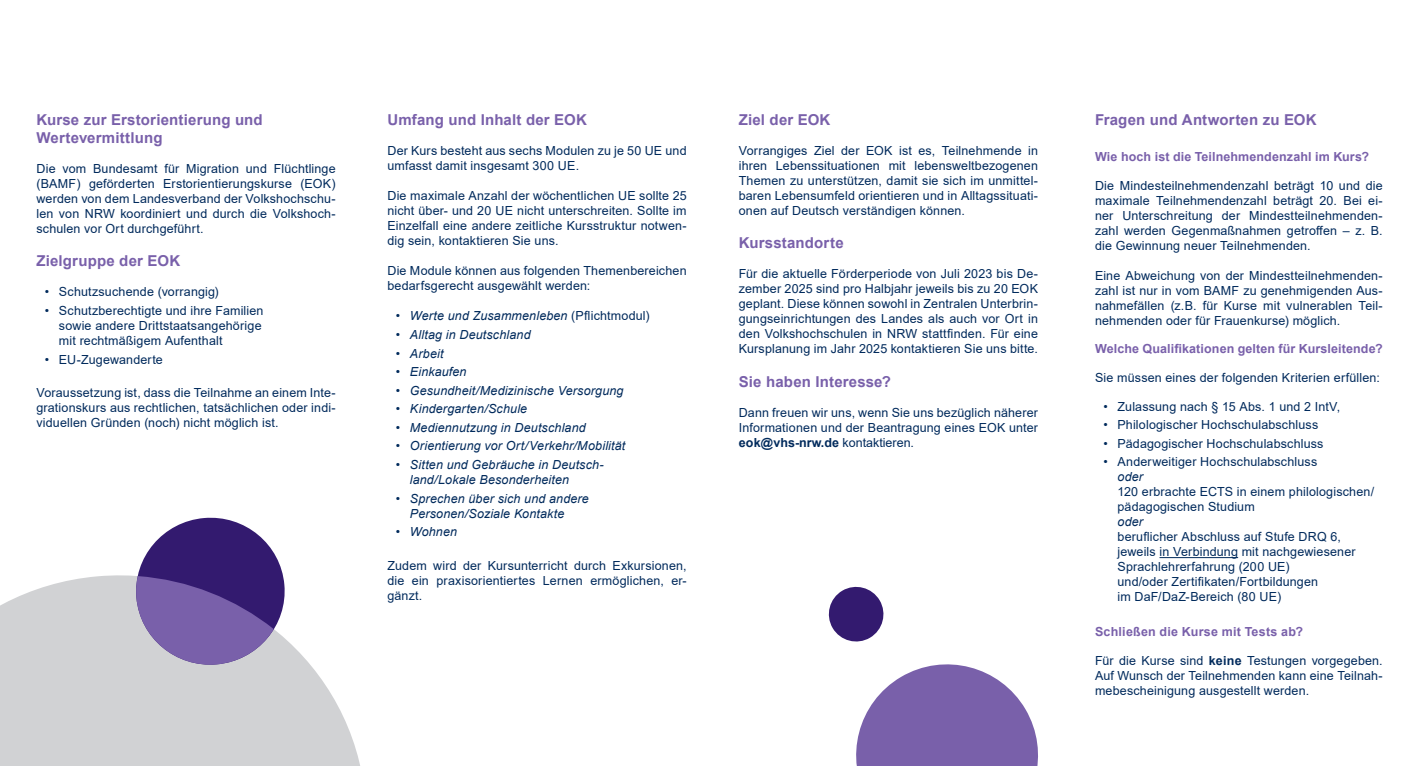
<style>
.page{position:relative;width:1425px;height:766px;background:#fff}
.page>*{position:absolute;margin:0;border:0;box-sizing:border-box;transform-origin:0 0}
.Überschrift_Fließtext_10Pt{font:700 15px/18px "Arial";letter-spacing:.01em;color:#7960aa}
.Fließtext_Block_10Pt{font:12.5px/15px "Arial";letter-spacing:.015em;color:#002a5c;text-align:justify}
.t1{font:italic 12.5px/15px "Arial";letter-spacing:.01em;color:#002a5c}
.Überschrift_Fließtext_10Pt-2{font:700 12.5px "Arial";letter-spacing:.01em;color:#7960aa}
.s1{font-style:normal}
.s2{font-weight:700}
.s3{font-style:italic}
</style>
<div class="page">
<hr style="left:1159px;top:557px;width:79px;height:1px;background:#002a5c">
<svg style="left:856px;top:664px;width:182px;height:101px"></svg>
<svg style="left:828px;top:586px;width:56px;height:56px"></svg>
<svg style="left:0;top:575px;width:360px;height:190px;fill:#d1d2d4"></svg>
<svg style="left:133px;top:517px;width:155px;height:150px;background:#7967a2"></svg>
<p class="Überschrift_Fließtext_10Pt" style="left:36px;top:111px;width:228px">Kurse zur Erstorientierung und<br>Wertevermittlung</p>
<p class="Fließtext_Block_10Pt" style="left:36px;top:161px;width:301px">Die vom Bundesamt für Migration und Flüchtlinge (BAMF) geförderten Erstorientierungskurse (EOK) werden von dem Landesverband der Volkshochschu&shy;len von NRW koordiniert und durch die Volkshoch&shy;schulen vor Ort durchgeführt.</p>
<p class="Überschrift_Fließtext_10Pt" style="left:36px;top:252px;width:145px">Zielgruppe der EOK</p>
<p class="Fließtext_Block_10Pt" style="left:45px;top:284px;width:175px">• Schutzsuchende (vorrangig)</p>
<p class="Fließtext_Block_10Pt" style="left:59px;top:303px;width:206px;text-align:left;text-indent:-14px">• Schutzberechtigte und ihre Familien sowie andere Drittstaatsangehörige mit rechtmäßigem Aufenthalt</p>
<p class="Fließtext_Block_10Pt" style="left:45px;top:351px;width:120px">• EU-Zugewanderte</p>
<p class="Fließtext_Block_10Pt" style="left:36px;top:385px;width:301px">Voraussetzung ist, dass die Teilnahme an einem Inte&shy;grationskurs aus rechtlichen, tatsächlichen oder indi&shy;viduellen Gründen (noch) nicht möglich ist.</p>
<p class="Überschrift_Fließtext_10Pt" style="left:387px;top:111px;width:201px">Umfang und Inhalt der EOK</p>
<p class="Fließtext_Block_10Pt" style="left:387px;top:143px;width:301px">Der Kurs besteht aus sechs Modulen zu je 50 UE und umfasst damit insgesamt 300 UE.</p>
<p class="Fließtext_Block_10Pt" style="left:387px;top:188px;width:301px">Die maximale Anzahl der wöchentlichen UE sollte 25 nicht über- und 20 UE nicht unterschreiten. Sollte im Einzelfall eine andere zeitliche Kursstruktur notwen&shy;dig sein, kontaktieren Sie uns.</p>
<p class="Fließtext_Block_10Pt" style="left:387px;top:263px;width:301px">Die Module können aus folgenden Themenbereichen bedarfsgerecht ausgewählt werden:</p>
<p class="t1" style="left:396px;top:308px;width:255px">• Werte und Zusammenleben <span class="s1">(Pflichtmodul)</span></p>
<p class="t1" style="left:396px;top:327px;width:136px">• Alltag in Deutschland</p>
<p class="t1" style="left:396px;top:346px;width:49px">• Arbeit</p>
<p class="t1" style="left:396px;top:364px;width:72px">• Einkaufen</p>
<p class="t1" style="left:396px;top:383px;width:229px">• Gesundheit/Medizinische Versorgung</p>
<p class="t1" style="left:396px;top:401px;width:133px">• Kindergarten/Schule</p>
<p class="t1" style="left:396px;top:420px;width:191px">• Mediennutzung in Deutschland</p>
<p class="t1" style="left:396px;top:438px;width:231px">• Orientierung vor Ort/Verkehr/Mobilität</p>
<p class="t1" style="left:410px;top:457px;width:195px;text-indent:-14px">• Sitten und Gebräuche in Deutsch&shy;land/Lokale Besonderheiten</p>
<p class="t1" style="left:410px;top:490px;width:180px;text-indent:-14px">• Sprechen über sich und andere<br>Personen/Soziale Kontakte</p>
<p class="t1" style="left:396px;top:524px;width:63px">• Wohnen</p>
<p class="Fließtext_Block_10Pt" style="left:387px;top:557px;width:301px">Zudem wird der Kursunterricht durch Exkursionen, die ein praxisorientiertes Lernen ermöglichen, er&shy;gänzt.</p>
<p class="Überschrift_Fließtext_10Pt" style="left:738px;top:111px;width:93px">Ziel der EOK</p>
<p class="Fließtext_Block_10Pt" style="left:738px;top:143px;width:301px">Vorrangiges Ziel der EOK ist es, Teilnehmende in ihren Lebenssituationen mit lebensweltbezogenen Themen zu unterstützen, damit sie sich im unmittel&shy;baren Lebensumfeld orientieren und in Alltagssituati&shy;onen auf Deutsch verständigen können.</p>
<p class="Überschrift_Fließtext_10Pt" style="left:738px;top:234px;width:106px">Kursstandorte</p>
<p class="Fließtext_Block_10Pt" style="left:738px;top:266px;width:301px">Für die aktuelle Förderperiode von Juli 2023 bis De&shy;zember 2025 sind pro Halbjahr jeweils bis zu 20 EOK geplant. Diese können sowohl in Zentralen Unterbrin&shy;gungseinrichtungen des Landes als auch vor Ort in den Volkshochschulen in NRW stattfinden. Für eine Kursplanung im Jahr 2025 kontaktieren Sie uns bitte.</p>
<p class="Überschrift_Fließtext_10Pt" style="left:738px;top:372px;width:154px">Sie haben Interesse?</p>
<p class="Fließtext_Block_10Pt" style="left:738px;top:404px;width:301px">Dann freuen wir uns, wenn Sie uns bezüglich näherer Informationen und der Beantragung eines EOK unter <span class="s2">eok@vhs-nrw.de</span> kontaktieren.</p>
<p class="Überschrift_Fließtext_10Pt" style="left:1095px;top:111px;width:223px">Fragen und Antworten zu EOK</p>
<p class="Überschrift_Fließtext_10Pt-2" style="left:1095px;top:148px;width:275px">Wie hoch ist die Teilnehmendenzahl im Kurs?</p>
<p class="Fließtext_Block_10Pt" style="left:1095px;top:178px;width:289px">Die Mindesteilnehmendenzahl beträgt 10 und die maximale Teilnehmendenzahl beträgt 20. Bei ei&shy;ner Unterschreitung der Mindestteilnehmenden&shy;zahl werden Gegenmaßnahmen getroffen – z. B. die Gewinnung neuer Teilnehmenden.</p>
<p class="Fließtext_Block_10Pt" style="left:1095px;top:268px;width:289px">Eine Abweichung von der Mindestteilnehmenden&shy;zahl ist nur in vom BAMF zu genehmigenden Aus&shy;nahmefällen (z.B. für Kurse mit vulnerablen Teil&shy;nehmenden oder für Frauenkurse) möglich.</p>
<p class="Überschrift_Fließtext_10Pt-2" style="left:1095px;top:340px;width:289px">Welche Qualifikationen gelten für Kursleitende?</p>
<p class="Fließtext_Block_10Pt" style="left:1095px;top:370px;width:286px">Sie müssen eines der folgenden Kriterien erfüllen:</p>
<p class="Fließtext_Block_10Pt" style="left:1103px;top:398px;width:238px">• Zulassung nach § 15 Abs. 1 und 2 IntV,</p>
<p class="Fließtext_Block_10Pt" style="left:1103px;top:417px;width:216px">• Philologischer Hochschulabschluss</p>
<p class="Fließtext_Block_10Pt" style="left:1103px;top:435px;width:222px">• Pädagogischer Hochschulabschluss</p>
<p class="Fließtext_Block_10Pt" style="left:1117px;top:454px;width:258px;text-align:left;text-indent:-14px">• Anderweitiger Hochschulabschluss<br><span class="s3">oder<br></span>120 erbrachte ECTS in einem philologischen/ pädagogischen Studium<br><span class="s3">oder<br></span>beruflicher Abschluss auf Stufe DRQ 6, jeweils in Verbindung mit nachgewiesener<br>Sprachlehrerfahrung (200 UE)<br>und/oder Zertifikaten/Fortbildungen<br>im DaF/DaZ-Bereich (80 UE)</p>
<p class="Überschrift_Fließtext_10Pt-2" style="left:1095px;top:623px;width:210px">Schließen die Kurse mit Tests ab?</p>
<p class="Fließtext_Block_10Pt" style="left:1095px;top:652px;width:289px">Für die Kurse sind <span class="s2">keine</span> Testungen vorgegeben.<br>Auf Wunsch der Teilnehmenden kann eine Teilnah&shy;mebescheinigung ausgestellt werden.</p>
</div>
